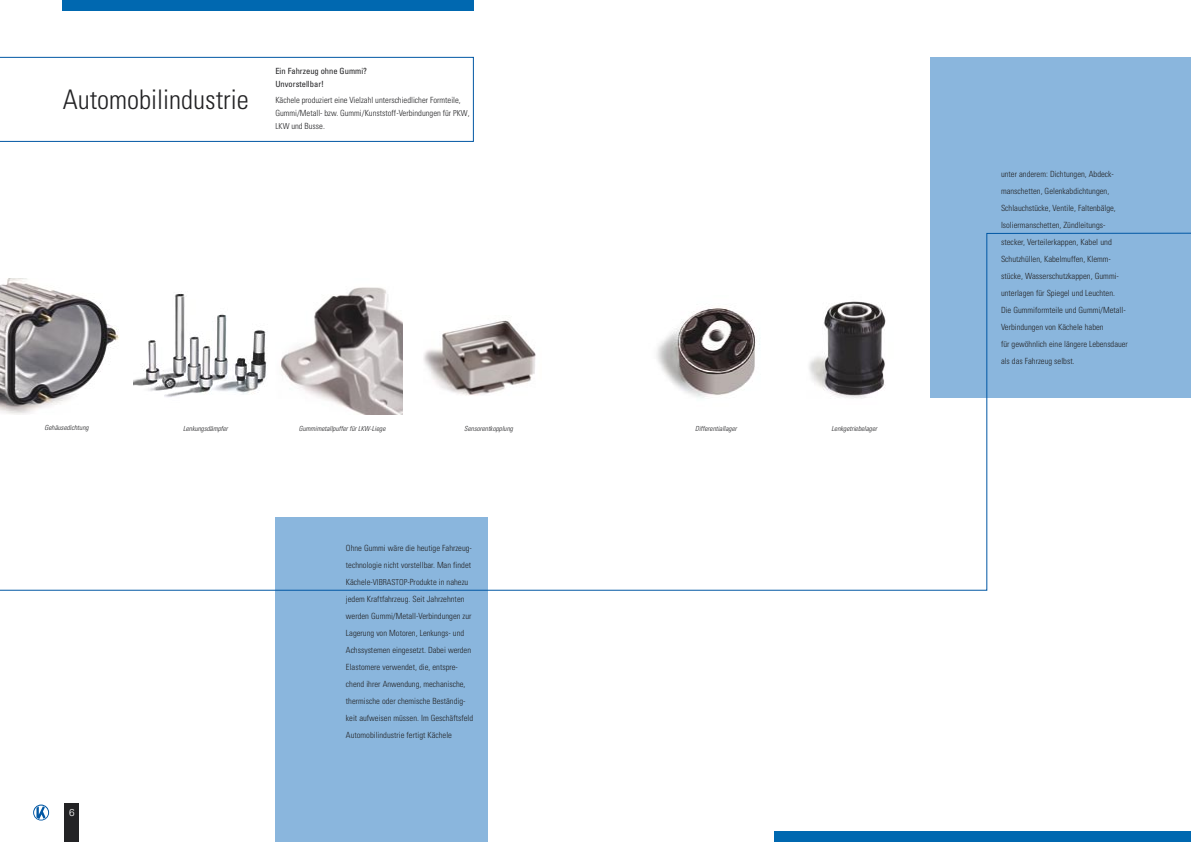
<style>
.page{position:relative;width:1191px;height:842px;background:#fff}
.page>*{position:absolute;margin:0;border:0;box-sizing:border-box;transform-origin:0 0}
.Head{font:300 condensed 27px "Univers";color:#232325}
.t1{font:300 10px "Univers";color:#fff}
.Copy{font:300 condensed 8.5px/17px "Univers";color:#232325}
.Sub_2{font:300 condensed 8.5px/13px "Univers";color:#232325}
.Sub_1{font:condensed 8.5px "Univers";color:#232325}
.Legende{font:italic 300 condensed 7px "Univers";color:#232325}
.s1{font-size:8.2px}
.s2{font-size:6.8px}
</style>
<div class="page">
<svg style="left:33px;top:804px;width:16px;height:16px"></svg>
<div style="left:774px;top:831px;width:417px;height:11px;background:#0068b0"></div>
<div style="left:275px;top:517px;width:213px;height:325px;background:#8ab6dd"></div>
<div style="left:930px;top:58px;width:261px;height:340px;background:#8ab6dd"></div>
<svg style="left:0;top:57px;width:474px;height:85px"></svg>
<div style="left:62px;top:0;width:411px;height:11px;background:#0068b0"></div>
<svg style="left:0;top:232px;width:1191px;height:359px"></svg>
<div style="left:65px;top:803px;width:14px;height:39px;background:#232325"></div>
<img style="left:275px;top:279px;width:128px;height:136px">
<img style="left:0;top:279px;width:119px;height:136px">
<img style="left:133px;top:283px;width:136px;height:125px">
<img style="left:798px;top:294px;width:96px;height:110px">
<img style="left:417px;top:315px;width:124px;height:89px">
<div style="left:45px;top:425px;width:56px;height:9px;background:#fff"></div>
<img style="left:648px;top:295px;width:117px;height:118px">
<div style="left:146px;top:425px;width:119px;height:9px;background:#fff"></div>
<div style="left:823px;top:425px;width:62px;height:9px;background:#fff"></div>
<div style="left:443px;top:425px;width:91px;height:9px;background:#fff"></div>
<div style="left:282px;top:425px;width:121px;height:9px;background:#fff"></div>
<div style="left:678px;top:425px;width:76px;height:9px;background:#fff"></div>
<p class="Head" style="left:63px;top:83px;width:187px">Automobilindustrie</p>
<p class="Sub_1" style="left:275px;top:66px;width:93px">Ein Fahrzeug ohne Gummi?</p>
<p class="Sub_1" style="left:275px;top:79px;width:50px">Unvorstellbar!</p>
<p class="Sub_2" style="left:275px;top:94px;width:196px">Kächele produziert eine Vielzahl unterschiedlicher Formteile,<br>Gummi/Metall- bzw. Gummi/Kunststoff-Verbindungen für <span class="s1">PKW</span>,<br><span class="s1">LKW</span> und Busse.</p>
<p class="Legende" style="left:45px;top:424px;width:45px">Gehäusedichtung</p>
<p class="Legende" style="left:183px;top:424px;width:46px">Lenkungsdämpfer</p>
<p class="Legende" style="left:299px;top:424px;width:88px">Gummimetallpuffer für <span class="s2">LKW</span>-Liege</p>
<p class="Legende" style="left:464px;top:424px;width:50px">Sensorentkopplung</p>
<p class="Legende" style="left:695px;top:424px;width:43px">Differentiallager</p>
<p class="Legende" style="left:831px;top:424px;width:47px">Lenkgetriebelager</p>
<p class="t1" style="left:69px;top:806px;width:7px">6</p>
<p class="Copy" style="left:346px;top:539px;width:129px">Ohne Gummi wäre die heutige Fahrzeug&shy;technologie nicht vorstellbar. Man findet Kächele-<span class="s1">VIBRASTOP</span>-Produkte in nahezu jedem Kraftfahrzeug. Seit Jahrzehnten werden Gummi/Metall-Verbindungen zur Lagerung von Motoren, Lenkungs- und Achssystemen eingesetzt. Dabei werden Elastomere verwendet, die, entspre&shy;chend ihrer Anwendung, mechanische, thermische oder chemische Beständig&shy;keit aufweisen müssen. Im Geschäftsfeld Automobilindustrie fertigt Kächele</p>
<p class="Copy" style="left:1001px;top:165px;width:128px">unter anderem: Dichtungen, Abdeck&shy;manschetten, Gelenkabdichtungen, Schlauchstücke, Ventile, Faltenbälge, Isoliermanschetten, Zündleitungs&shy;stecker, Verteilerkappen, Kabel und Schutzhüllen, Kabelmuffen, Klemm&shy;stücke, Wasserschutzkappen, Gummi&shy;unterlagen für Spiegel und Leuchten.<br>Die Gummiformteile und Gummi/Metall-Verbindungen von Kächele haben<br>für gewöhnlich eine längere Lebensdauer als das Fahrzeug selbst.</p>
</div>
